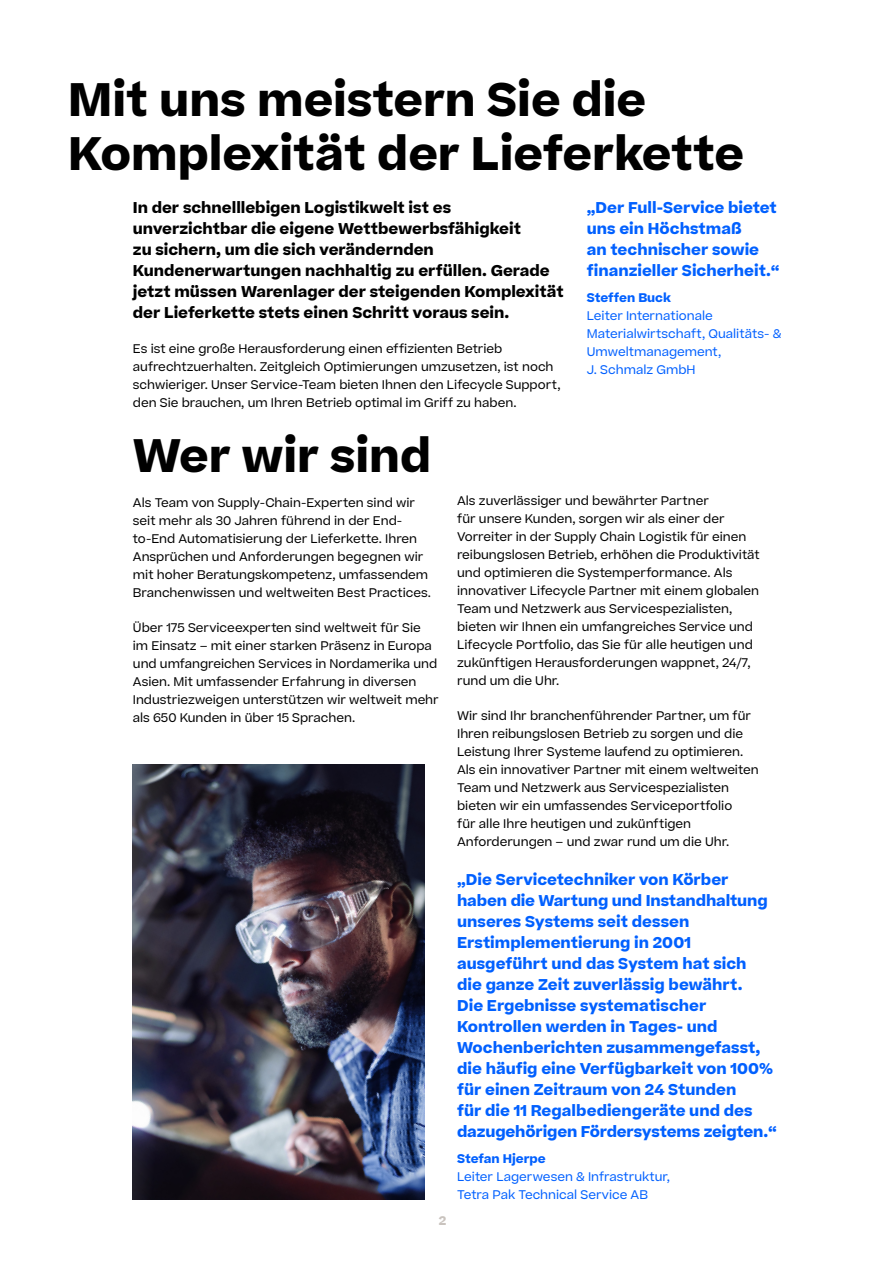
<style>
.page{position:relative;width:893px;height:1263px;background:#fff}
.page>*{position:absolute;margin:0;border:0;box-sizing:border-box;transform-origin:0 0}
.t1{font:700 45px/54px "Koerber";color:#000}
.t2{font:700 15px/21px "Koerber";color:#0060ff}
.t3{font:700 15px/21px "Koerber";color:#000}
.t4{font:12px/18px "Koerber";color:#000}
.t5{font:12px/18px "Koerber";color:#0060ff}
.t6{font:700 12px "Koerber";color:#0060ff}
.t7{font:700 12px "Koerber";color:#c9c3be}
</style>
<div class="page">
<img style="left:133px;top:764px;width:291px;height:435px">
<h1 class="t1" style="left:68px;top:73px;width:677px">Mit uns meistern Sie die<br>Komplexität der Lieferkette</h1>
<p class="t3" style="left:133px;top:197px;width:432px">In der schnelllebigen Logistikwelt ist es unverzichtbar die eigene Wettbewerbsfähigkeit<br>zu sichern, um die sich verändernden Kundenerwartungen nachhaltig zu erfüllen. Gerade jetzt müssen Warenlager der steigenden Komplexität der Lieferkette stets einen Schritt voraus sein.</p>
<p class="t4" style="left:133px;top:339px;width:429px">Es ist eine große Herausforderung einen effizienten Betrieb aufrechtzuerhalten. Zeitgleich Optimierungen umzusetzen, ist noch schwieriger. Unser Service-Team bieten Ihnen den Lifecycle Support, den Sie brauchen, um Ihren Betrieb optimal im Griff zu haben.</p>
<p class="t2" style="left:587px;top:197px;width:194px">„Der Full-Service bietet uns ein Höchstmaß<br>an technischer sowie finanzieller Sicherheit.“</p>
<p class="t6" style="left:587px;top:290px;width:86px">Steffen Buck</p>
<p class="t5" style="left:587px;top:307px;width:196px">Leiter Internationale<br>Materialwirtschaft, Qualitäts- &amp;<br>Umweltmanagement,<br>J. Schmalz GmbH</p>
<h1 class="t1" style="left:133px;top:429px;width:300px">Wer wir sind</h1>
<p class="t4" style="left:133px;top:494px;width:300px">Als Team von Supply-Chain-Experten sind wir seit mehr als 30 Jahren führend in der End&shy;to-End Automatisierung der Lieferkette. Ihren Ansprüchen und Anforderungen begegnen wir mit hoher Beratungskompetenz, umfassendem Branchenwissen und weltweiten Best Practices.</p>
<p class="t4" style="left:133px;top:619px;width:307px">Über 175 Serviceexperten sind weltweit für Sie im Einsatz – mit einer starken Präsenz in Europa und umfangreichen Services in Nordamerika und Asien. Mit umfassender Erfahrung in diversen Industriezweigen unterstützen wir weltweit mehr als 650 Kunden in über 15 Sprachen.</p>
<p class="t7" style="left:439px;top:1212px;width:9px">2</p>
<p class="t4" style="left:457px;top:492px;width:304px">Als zuverlässiger und bewährter Partner<br>für unsere Kunden, sorgen wir als einer der Vorreiter in der Supply Chain Logistik für einen reibungslosen Betrieb, erhöhen die Produktivität und optimieren die Systemperformance. Als innovativer Lifecycle Partner mit einem globalen Team und Netzwerk aus Servicespezialisten, bieten wir Ihnen ein umfangreiches Service und Lifecycle Portfolio, das Sie für alle heutigen und zukünftigen Herausforderungen wappnet, 24/7, rund um die Uhr.</p>
<p class="t4" style="left:457px;top:707px;width:303px">Wir sind Ihr branchenführender Partner, um für Ihren reibungslosen Betrieb zu sorgen und die Leistung Ihrer Systeme laufend zu optimieren.<br>Als ein innovativer Partner mit einem weltweiten Team und Netzwerk aus Servicespezialisten bieten wir ein umfassendes Serviceportfolio<br>für alle Ihre heutigen und zukünftigen Anforderungen – und zwar rund um die Uhr.</p>
<p class="t2" style="left:457px;top:869px;width:321px">„Die Servicetechniker von Körber haben die Wartung und Instandhaltung unseres Systems seit dessen Erstimplementierung in 2001 ausgeführt und das System hat sich<br>die ganze Zeit zuverlässig bewährt.<br>Die Ergebnisse systematischer Kontrollen werden in Tages- und Wochenberichten zusammengefasst, die häufig eine Verfügbarkeit von 100% für einen Zeitraum von 24 Stunden<br>für die 11 Regalbediengeräte und des dazugehörigen Fördersystems zeigten.“</p>
<p class="t6" style="left:457px;top:1150px;width:90px">Stefan Hjerpe</p>
<p class="t5" style="left:457px;top:1168px;width:214px">Leiter Lagerwesen &amp; Infrastruktur,<br>Tetra Pak Technical Service AB</p>
</div>
